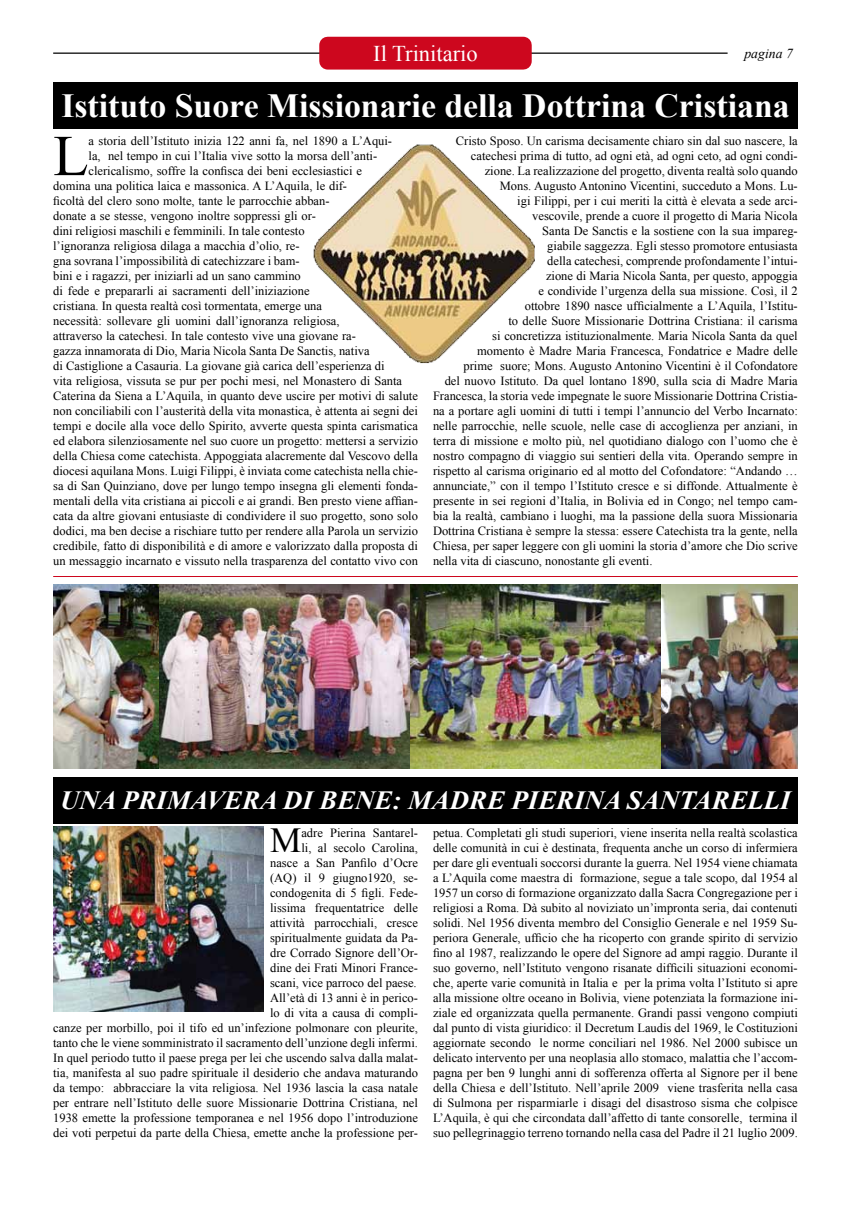
<style>
.page{position:relative;width:851px;height:1205px;background:#fff}
.page>*{position:absolute;margin:0;border:0;box-sizing:border-box;transform-origin:0 0}
.t1{font:57.75px "Times New Roman";color:#000}
.t2{font:35.12px "Times New Roman";color:#000}
.t3{font:700 33.75px "Times New Roman";color:#fff}
.t4{font:italic 700 26.25px "Times New Roman";color:#fff}
.t5{font:22.5px "Times New Roman";color:#fff}
.t6{font:italic 13.75px "Times New Roman";color:#000}
.t7{font:12.5px/15px "Times New Roman";color:#000;text-align:right}
</style>
<div class="page">
<hr style="left:53px;top:53px;width:674px;height:1px;background:#000">
<div style="left:319px;top:37px;width:212px;height:33px;border:17px solid #cd071e"></div>
<div style="left:53px;top:83px;width:744px;height:46px;background:#000"></div>
<div style="left:53px;top:777px;width:744px;height:46px;background:#000"></div>
<img style="left:313px;top:144px;width:222px;height:220px">
<img style="left:53px;top:827px;width:210px;height:184px">
<img style="left:53px;top:585px;width:744px;height:184px">
<hr style="left:53px;top:576px;width:744px;height:1px;background:#cd071e">
<h3 class="t5" style="left:373px;top:39px;width:106px">Il Trinitario</h3>
<p class="t6" style="left:744px;top:44px;width:50px">pagina 7</p>
<h3 class="t3" style="left:61px;top:83px;width:729px">Istituto Suore Missionarie della Dottrina Cristiana</h3>
<h1 class="t1" style="left:53px;top:117px;width:37px">L</h1>
<p class="t7" style="left:88px;top:133px;width:305px">a storia dell’Istituto inizia 122 anni fa, nel 1890 a L’Aqui-</p>
<p class="t7" style="left:88px;top:148px;width:290px">la, nel tempo in cui l’Italia vive sotto la morsa dell’anti-</p>
<p class="t7" style="left:88px;top:163px;width:275px">clericalismo, soffre la confisca dei beni ecclesiastici e</p>
<p class="t7" style="left:53px;top:178px;width:295px">domina una politica laica e massonica. A L’Aquila, le dif-</p>
<p class="t7" style="left:53px;top:193px;width:278px">ficoltà del clero sono molte, tante le parrocchie abban-</p>
<p class="t7" style="left:53px;top:208px;width:264px">donate a se stesse, vengono inoltre soppressi gli or-</p>
<p class="t7" style="left:53px;top:223px;width:253px">dini religiosi maschili e femminili. In tale contesto</p>
<p class="t7" style="left:53px;top:238px;width:248px">l’ignoranza religiosa dilaga a macchia d’olio, re-</p>
<p class="t7" style="left:53px;top:253px;width:248px">gna sovrana l’impossibilità di catechizzare i bam-</p>
<p class="t7" style="left:53px;top:268px;width:249px">bini e i ragazzi, per iniziarli ad un sano cammino</p>
<p class="t7" style="left:53px;top:283px;width:258px">di fede e prepararli ai sacramenti dell’iniziazione</p>
<p class="t7" style="left:53px;top:298px;width:270px">cristiana. In questa realtà così tormentata, emerge una</p>
<p class="t7" style="left:53px;top:313px;width:288px">necessità: sollevare gli uomini dall’ignoranza religiosa,</p>
<p class="t7" style="left:53px;top:328px;width:304px">attraverso la catechesi. In tale contesto vive una giovane ra-</p>
<p class="t7" style="left:53px;top:343px;width:318px">gazza innamorata di Dio, Maria Nicola Santa De Sanctis, nativa</p>
<p class="t7" style="left:53px;top:358px;width:333px">di Castiglione a Casauria. La giovane già carica dell’esperienza di</p>
<p class="t7" style="left:53px;top:373px;width:350px">vita religiosa, vissuta se pur per pochi mesi, nel Monastero di Santa</p>
<p class="t7" style="left:53px;top:388px;width:366px">Caterina da Siena a L’Aquila, in quanto deve uscire per motivi di salute</p>
<p class="t7" style="left:53px;top:403px;width:366px">non conciliabili con l’austerità della vita monastica, è attenta ai segni dei</p>
<p class="t7" style="left:53px;top:418px;width:366px">tempi e docile alla voce dello Spirito, avverte questa spinta carismatica</p>
<p class="t7" style="left:53px;top:433px;width:366px">ed elabora silenziosamente nel suo cuore un progetto: mettersi a servizio</p>
<p class="t7" style="left:53px;top:448px;width:366px">della Chiesa come catechista. Appoggiata alacremente dal Vescovo della</p>
<p class="t7" style="left:53px;top:463px;width:366px">diocesi aquilana Mons. Luigi Filippi, è inviata come catechista nella chie-</p>
<p class="t7" style="left:53px;top:478px;width:366px">sa di San Quinziano, dove per lungo tempo insegna gli elementi fonda-</p>
<p class="t7" style="left:53px;top:493px;width:366px">mentali della vita cristiana ai piccoli e ai grandi. Ben presto viene affian-</p>
<p class="t7" style="left:53px;top:508px;width:366px">cata da altre giovani entusiaste di condividere il suo progetto, sono solo</p>
<p class="t7" style="left:53px;top:523px;width:366px">dodici, ma ben decise a rischiare tutto per rendere alla Parola un servizio</p>
<p class="t7" style="left:53px;top:538px;width:366px">credibile, fatto di disponibilità e di amore e valorizzato dalla proposta di</p>
<p class="t7" style="left:53px;top:553px;width:366px">un messaggio incarnato e vissuto nella trasparenza del contatto vivo con</p>
<p class="t7" style="left:456px;top:133px;width:343px">Cristo Sposo. Un carisma decisamente chiaro sin dal suo nascere, la</p>
<p class="t7" style="left:471px;top:148px;width:328px">catechesi prima di tutto, ad ogni età, ad ogni ceto, ad ogni condi-</p>
<p class="t7" style="left:484px;top:163px;width:314px">zione. La realizzazione del progetto, diventa realtà solo quando</p>
<p class="t7" style="left:499px;top:178px;width:299px">Mons. Augusto Antonino Vicentini, succeduto a Mons. Lu-</p>
<p class="t7" style="left:517px;top:193px;width:282px">igi Filippi, per i cui meriti la città è elevata a sede arci-</p>
<p class="t7" style="left:532px;top:208px;width:267px">vescovile, prende a cuore il progetto di Maria Nicola</p>
<p class="t7" style="left:542px;top:223px;width:257px">Santa De Sanctis e la sostiene con la sua impareg-</p>
<p class="t7" style="left:547px;top:238px;width:252px">giabile saggezza. Egli stesso promotore entusiasta</p>
<p class="t7" style="left:547px;top:253px;width:252px">della catechesi, comprende profondamente l’intui-</p>
<p class="t7" style="left:546px;top:268px;width:253px">zione di Maria Nicola Santa, per questo, appoggia</p>
<p class="t7" style="left:538px;top:283px;width:261px">e condivide l’urgenza della sua missione. Così, il 2</p>
<p class="t7" style="left:524px;top:298px;width:274px">ottobre 1890 nasce ufficialmente a L’Aquila, l’Istitu-</p>
<p class="t7" style="left:508px;top:313px;width:291px">to delle Suore Missionarie Dottrina Cristiana: il carisma</p>
<p class="t7" style="left:492px;top:328px;width:307px">si concretizza istituzionalmente. Maria Nicola Santa da quel</p>
<p class="t7" style="left:477px;top:343px;width:322px">momento è Madre Maria Francesca, Fondatrice e Madre delle</p>
<p class="t7" style="left:463px;top:358px;width:336px">prime suore; Mons. Augusto Antonino Vicentini è il Cofondatore</p>
<p class="t7" style="left:444px;top:373px;width:354px">del nuovo Istituto. Da quel lontano 1890, sulla scia di Madre Maria</p>
<p class="t7" style="left:433px;top:388px;width:366px">Francesca, la storia vede impegnate le suore Missionarie Dottrina Cristia-</p>
<p class="t7" style="left:433px;top:403px;width:366px">na a portare agli uomini di tutti i tempi l’annuncio del Verbo Incarnato:</p>
<p class="t7" style="left:433px;top:418px;width:366px">nelle parrocchie, nelle scuole, nelle case di accoglienza per anziani, in</p>
<p class="t7" style="left:433px;top:433px;width:366px">terra di missione e molto più, nel quotidiano dialogo con l’uomo che è</p>
<p class="t7" style="left:433px;top:448px;width:366px">nostro compagno di viaggio sui sentieri della vita. Operando sempre in</p>
<p class="t7" style="left:433px;top:463px;width:366px">rispetto al carisma originario ed al motto del Cofondatore: “Andando …</p>
<p class="t7" style="left:433px;top:478px;width:366px">annunciate,” con il tempo l’Istituto cresce e si diffonde. Attualmente è</p>
<p class="t7" style="left:433px;top:493px;width:366px">presente in sei regioni d’Italia, in Bolivia ed in Congo; nel tempo cam-</p>
<p class="t7" style="left:433px;top:508px;width:366px">bia la realtà, cambiano i luoghi, ma la passione della suora Missionaria</p>
<p class="t7" style="left:433px;top:523px;width:366px">Dottrina Cristiana è sempre la stessa: essere Catechista tra la gente, nella</p>
<p class="t7" style="left:433px;top:538px;width:366px">Chiesa, per saper leggere con gli uomini la storia d’amore che Dio scrive</p>
<p class="t7" style="left:433px;top:553px;width:221px">nella vita di ciascuno, nonostante gli eventi.</p>
<h3 class="t4" style="left:60px;top:782px;width:731px">UNA PRIMAVERA DI BENE: MADRE PIERINA SANTARELLI</h3>
<p class="t7" style="left:53px;top:825px;width:366px">adre Pierina Santarel-<br>li, al secolo Carolina,<br>nasce a San Panfilo d’Ocre<br>(AQ) il 9 giugno1920, se-<br>condogenita di 5 figli. Fede-<br>lissima frequentatrice delle<br>attività parrocchiali, cresce<br>spiritualmente guidata da Pa-<br>dre Corrado Signore dell’Or-<br>dine dei Frati Minori France-<br>scani, vice parroco del paese.<br>All’età di 13 anni è in perico-<br>lo di vita a causa di compli-<br>canze per morbillo, poi il tifo ed un’infezione polmonare con pleurite, tanto che le viene somministrato il sacramento dell’unzione degli infermi.<br>In quel periodo tutto il paese prega per lei che uscendo salva dalla malat&shy;tia, manifesta al suo padre spirituale il desiderio che andava maturando da tempo: abbracciare la vita religiosa. Nel 1936 lascia la casa natale per entrare nell’Istituto delle suore Missionarie Dottrina Cristiana, nel 1938 emette la professione temporanea e nel 1956 dopo l’introduzione dei voti perpetui da parte della Chiesa, emette anche la professione per-</p>
<p class="t7" style="left:433px;top:825px;width:366px;text-align:justify">petua. Completati gli studi superiori, viene inserita nella realtà scolastica delle comunità in cui è destinata, frequenta anche un corso di infermiera per dare gli eventuali soccorsi durante la guerra. Nel 1954 viene chiamata a L’Aquila come maestra di formazione, segue a tale scopo, dal 1954 al 1957 un corso di formazione organizzato dalla Sacra Congregazione per i religiosi a Roma. Dà subito al noviziato un’impronta seria, dai contenuti solidi. Nel 1956 diventa membro del Consiglio Generale e nel 1959 Su&shy;periora Generale, ufficio che ha ricoperto con grande spirito di servizio fino al 1987, realizzando le opere del Signore ad ampi raggio. Durante il suo governo, nell’Istituto vengono risanate difficili situazioni economi&shy;che, aperte varie comunità in Italia e per la prima volta l’Istituto si apre alla missione oltre oceano in Bolivia, viene potenziata la formazione ini&shy;ziale ed organizzata quella permanente. Grandi passi vengono compiuti dal punto di vista giuridico: il Decretum Laudis del 1969, le Costituzioni aggiornate secondo le norme conciliari nel 1986. Nel 2000 subisce un delicato intervento per una neoplasia allo stomaco, malattia che l’accom&shy;pagna per ben 9 lunghi anni di sofferenza offerta al Signore per il bene della Chiesa e dell’Istituto. Nell’aprile 2009 viene trasferita nella casa di Sulmona per risparmiarle i disagi del disastroso sisma che colpisce L’Aquila, è qui che circondata dall’affetto di tante consorelle, termina il suo pellegrinaggio terreno tornando nella casa del Padre il 21 luglio 2009.</p>
<h2 class="t2" style="left:270px;top:816px;width:33px">M</h2>
</div>
